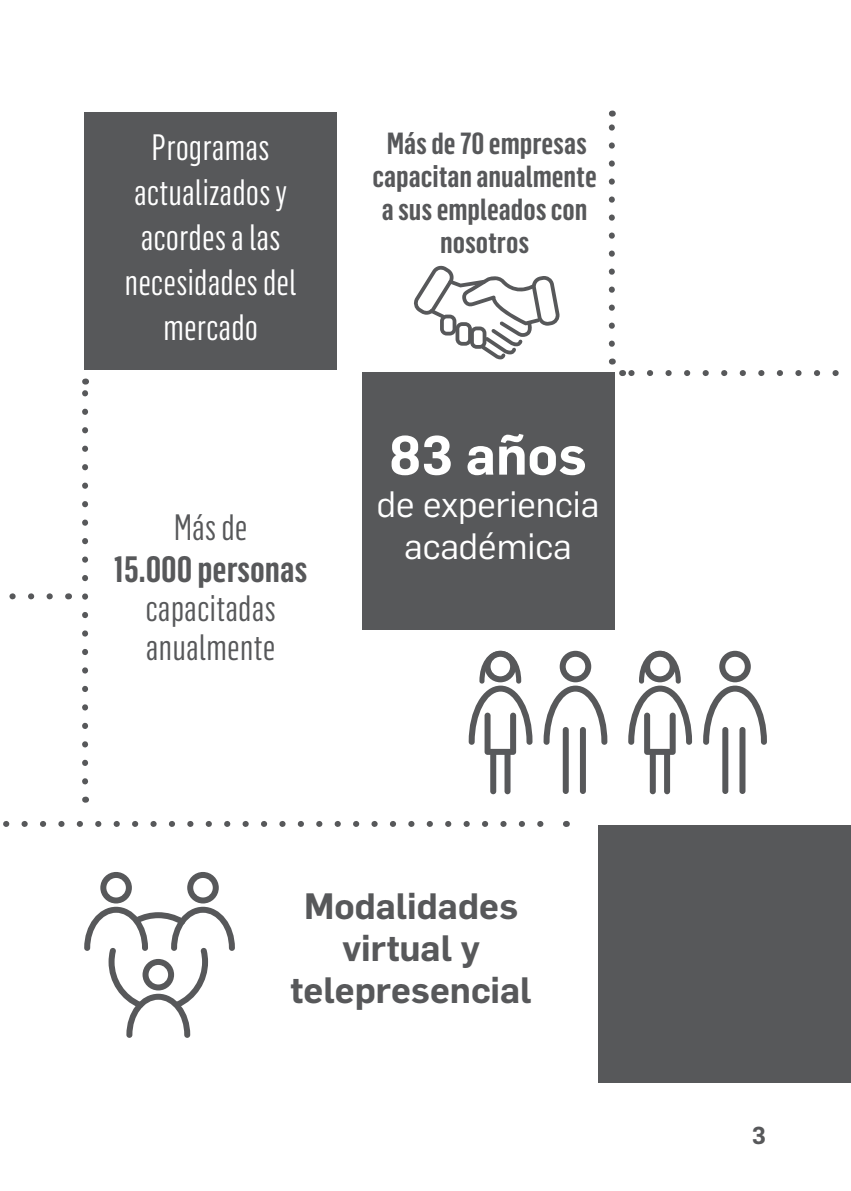
<style>
.page{position:relative;width:851px;height:1191px;background:#fff}
.page>*{position:absolute;margin:0;border:0;box-sizing:border-box;transform-origin:0 0}
.t1{font:600 54px "Flama";color:#fff}
.t2{font:36px/45px "Flama Condensed";color:#fff;text-align:center}
.t3{font:36px/39px "Flama Condensed";color:#57585a;text-align:center}
.t4{font:600 36px/42px "Flama";color:#57585a;text-align:center}
.t5{font:36px "Flama";color:#fff}
.t6{font:600 30px/33px "Flama Condensed";color:#57585a;text-align:center}
.t7{font:600 24px "Flama";color:#57585a}
.s1{font-weight:600}
</style>
<div class="page">
<div style="left:84px;top:112px;width:252px;height:258px;background:#57585a"></div>
<div style="left:362px;top:372px;width:252px;height:258px;background:#57585a"></div>
<div style="left:598px;top:825px;width:252px;height:257px;background:#57585a"></div>
<svg style="left:3px;top:821px;width:541px;height:6px"></svg>
<svg style="left:82px;top:391px;width:6px;height:390px"></svg>
<svg style="left:608px;top:111px;width:6px;height:233px"></svg>
<svg style="left:9px;top:593px;width:41px;height:6px"></svg>
<svg style="left:84px;top:872px;width:151px;height:165px"></svg>
<div style="left:562px;top:727px;width:6px;height:67px;background:#57585a;border-radius:3px"></div>
<div style="left:580px;top:727px;width:6px;height:67px;background:#57585a;border-radius:3px"></div>
<svg style="left:543px;top:651px;width:64px;height:94px"></svg>
<div style="left:490px;top:750px;width:6px;height:44px;background:#57585a;border-radius:3px"></div>
<div style="left:504px;top:750px;width:6px;height:44px;background:#57585a;border-radius:3px"></div>
<svg style="left:468px;top:651px;width:64px;height:104px"></svg>
<div style="left:722px;top:727px;width:6px;height:67px;background:#57585a;border-radius:3px"></div>
<div style="left:739px;top:727px;width:6px;height:67px;background:#57585a;border-radius:3px"></div>
<svg style="left:703px;top:651px;width:63px;height:94px"></svg>
<div style="left:649px;top:750px;width:6px;height:44px;background:#57585a;border-radius:3px"></div>
<div style="left:664px;top:750px;width:6px;height:44px;background:#57585a;border-radius:3px"></div>
<svg style="left:628px;top:651px;width:64px;height:104px"></svg>
<svg style="left:414px;top:265px;width:146px;height:94px"></svg>
<svg style="left:631px;top:370px;width:208px;height:6px"></svg>
<p class="t2" style="left:125px;top:123px;width:173px">Programas actualizados y acordes a las necesidades del mercado</p>
<p class="t3" style="left:174px;top:507px;width:75px">Más de</p>
<p class="t3" style="left:114px;top:549px;width:195px"><span class="s1">15.000 personas </span>capacitadas anualmente</p>
<p class="t6" style="left:372px;top:126px;width:226px">Más de 70 empresas capacitan anualmente a sus empleados con nosotros</p>
<p class="t1" style="left:389px;top:416px;width:199px">83 años</p>
<p class="t5" style="left:376px;top:479px;width:224px">de experiencia</p>
<p class="t5" style="left:404px;top:521px;width:169px">académica</p>
<p class="t4" style="left:290px;top:882px;width:242px">Modalidades virtual y telepresencial</p>
<p class="t7" style="left:751px;top:1117px;width:16px">3</p>
</div>
